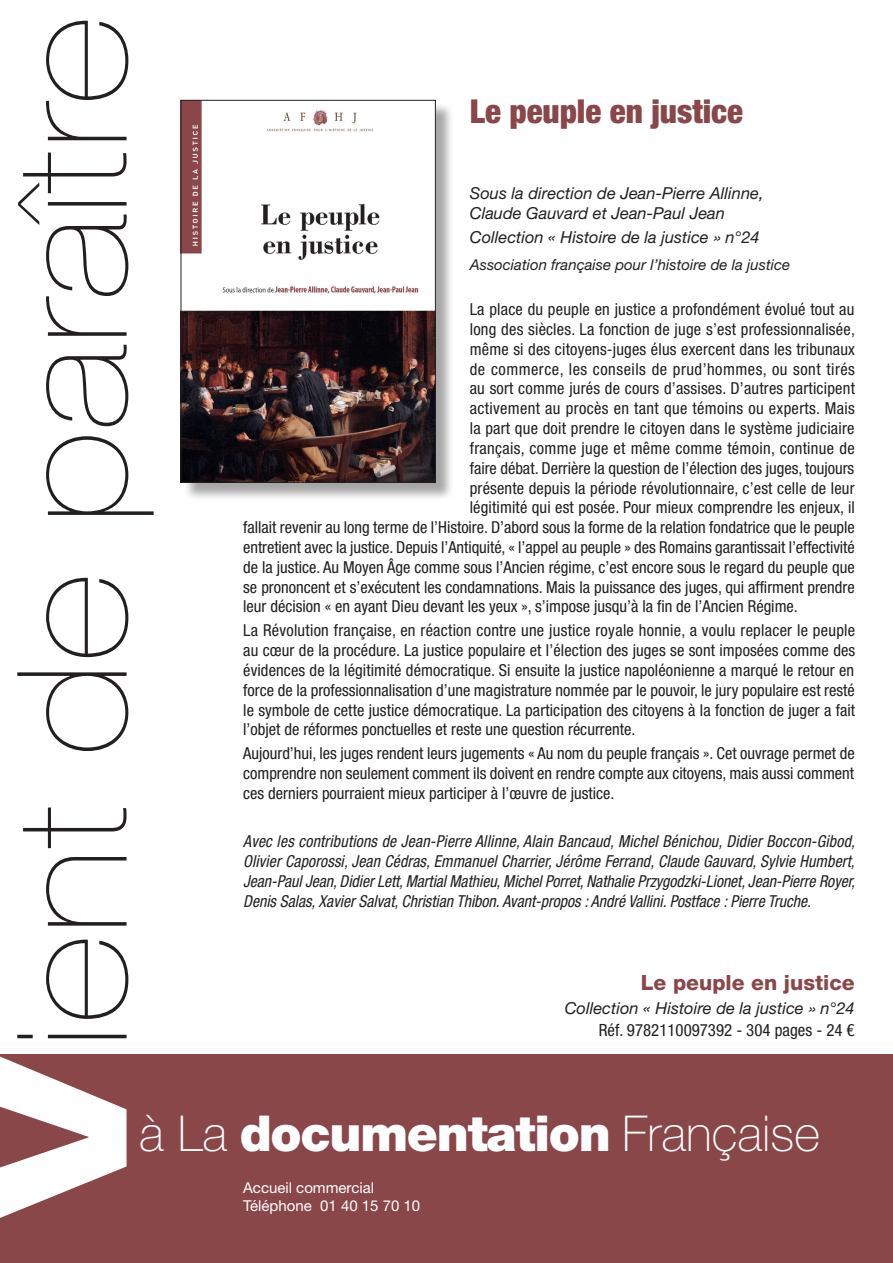
<style>
.page{position:relative;width:893px;height:1263px;background:#fff}
.page>*{position:absolute;margin:0;border:0;box-sizing:border-box;transform-origin:0 0}
.t1{font:200 153px "Helvetica Neue LT Std";color:#231f20;scale:1.15 1}
.t2{font:900 49.5px "Helvetica Neue LT Std";letter-spacing:-.025em;color:#fff}
.Titre{font:900 condensed 33px "Helvetica Neue LT Std";color:#89474a}
.Titre-2{font:800 21px "Helvetica Neue LT Std";color:#89474a}
.Texte_courant{font:condensed 16.8px "Helvetica Neue LT Std";color:#231f20}
.Texte_courant-2{font:condensed 16.5px/19.8px "Helvetica Neue LT Std";color:#231f20;text-align:justify}
.Texte_courant-3{font:italic condensed 16.5px/19.8px "Helvetica Neue LT Std";color:#231f20;text-align:justify;scale:.96 1}
.Titre-3{font:italic 16.5px/19.8px "Helvetica Neue LT Std";color:#231f20}
.Texte_courant-4{font:condensed 16.5px "Helvetica Neue LT Std";letter-spacing:.02em;color:#231f20}
.Texte_courant-5{font:condensed 16.5px "Helvetica Neue LT Std";letter-spacing:.03em;color:#231f20}
.Texte_courant-6{font:italic 16.5px "Helvetica Neue LT Std";color:#231f20}
.Texte_courant-7{font:italic 15px "Helvetica Neue LT Std";color:#231f20}
.t3{font:15px "Helvetica Neue LT Std";color:#fff}
.s1{font-weight:800;font-size:207px;color:#fff}
.s2{font-weight:100}
</style>
<div class="page">
<div style="left:0;top:1054px;width:893px;height:209px;background:#89474a"></div>
<div style="left:183px;top:102px;width:271px;height:399px;background:#231f20;opacity:.4"></div>
<img style="left:183px;top:102px;width:251px;height:379px">
<div style="left:181px;top:100px;width:255px;height:383px;border:1px solid #231f20"></div>
<p class="t1" style="left:-16px;top:1224px;width:1051px;rotate:-90deg"><span class="s1">V</span>ient de paraître</p>
<p class="Titre" style="left:470px;top:91px;width:275px">Le peuple en justice</p>
<p class="Titre-3" style="left:470px;top:183px;width:295px">Sous la direction de Jean-Pierre Allinne,<br>Claude Gauvard et Jean-Paul Jean</p>
<p class="Titre-3" style="left:470px;top:227px;width:291px">Collection « Histoire de la justice » n°24</p>
<p class="Texte_courant-7" style="left:470px;top:255px;width:322px">Association française pour l’histoire de la justice</p>
<p class="Texte_courant-2" style="left:470px;top:299px;width:386px">La place du peuple en justice a profondément évolué tout au</p>
<p class="Texte_courant-2" style="left:470px;top:319px;width:387px">long des siècles. La fonction de juge s’est professionnalisée,</p>
<p class="Texte_courant-2" style="left:470px;top:339px;width:387px">même si des citoyens-juges élus exercent dans les tribunaux</p>
<p class="Texte_courant-5" style="left:470px;top:359px;width:387px">de commerce, les conseils de prud’hommes, ou sont tirés</p>
<p class="Texte_courant-2" style="left:470px;top:379px;width:387px">au sort comme jurés de cours d’assises. D’autres participent</p>
<p class="Texte_courant-4" style="left:470px;top:399px;width:387px">activement au procès en tant que témoins ou experts. Mais</p>
<p class="Texte_courant-2" style="left:470px;top:418px;width:386px">la part que doit prendre le citoyen dans le système judiciaire</p>
<p class="Texte_courant-4" style="left:470px;top:438px;width:386px">français, comme juge et même comme témoin, continue de</p>
<p class="Texte_courant-2" style="left:470px;top:458px;width:386px">faire débat. Derrière la question de l’élection des juges, toujours</p>
<p class="Texte_courant-2" style="left:470px;top:478px;width:386px">présente depuis la période révolutionnaire, c’est celle de leur</p>
<p class="Texte_courant-2" style="left:470px;top:497px;width:387px">légitimité qui est posée. Pour mieux comprendre les enjeux, il</p>
<p class="Texte_courant-2" style="left:243px;top:517px;width:613px">fallait revenir au long terme de l’Histoire. D’abord sous la forme de la relation fondatrice que le peuple</p>
<p class="Texte_courant-2" style="left:243px;top:537px;width:613px">entretient avec la justice. Depuis l’Antiquité, « l’appel au peuple » des Romains garantissait l’effectivité</p>
<p class="Texte_courant-2" style="left:243px;top:557px;width:613px">de la justice. Au Moyen Âge comme sous l’Ancien régime, c’est encore sous le regard du peuple que</p>
<p class="Texte_courant-2" style="left:243px;top:577px;width:613px">se prononcent et s’exécutent les condamnations. Mais la puissance des juges, qui affirment prendre</p>
<p class="Texte_courant-2" style="left:243px;top:596px;width:556px">leur décision « en ayant Dieu devant les yeux », s’impose jusqu’à la fin de l’Ancien Régime.</p>
<p class="Texte_courant-2" style="left:243px;top:620px;width:613px">La Révolution française, en réaction contre une justice royale honnie, a voulu replacer le peuple au cœur de la procédure. La justice populaire et l’élection des juges se sont imposées comme des évidences de la légitimité démocratique. Si ensuite la justice napoléonienne a marqué le retour en force de la professionnalisation d’une magistrature nommée par le pouvoir, le jury populaire est resté le symbole de cette justice démocratique. La participation des citoyens à la fonction de juger a fait l’objet de réformes ponctuelles et reste une question récurrente.</p>
<p class="Texte_courant-2" style="left:243px;top:744px;width:613px">Aujourd’hui, les juges rendent leurs jugements « Au nom du peuple français ». Cet ouvrage permet de comprendre non seulement comment ils doivent en rendre compte aux citoyens, mais aussi comment ces derniers pourraient mieux participer à l’œuvre de justice.</p>
<p class="Texte_courant-3" style="left:243px;top:832px;width:639px">Avec les contributions de Jean-Pierre Allinne, Alain Bancaud, Michel Bénichou, Didier Boccon-Gibod, Olivier Caporossi, Jean Cédras, Emmanuel Charrier, Jérôme Ferrand, Claude Gauvard, Sylvie Humbert, Jean-Paul Jean, Didier Lett, Martial Mathieu, Michel Porret, Nathalie Przygodzki-Lionet, Jean-Pierre Royer, Denis Salas, Xavier Salvat, Christian Thibon. Avant-propos : André Vallini. Postface : Pierre Truche.</p>
<p class="Titre-2" style="left:641px;top:970px;width:215px">Le peuple en justice</p>
<p class="Texte_courant-6" style="left:565px;top:998px;width:291px">Collection « Histoire de la justice » n°24</p>
<p class="Texte_courant" style="left:599px;top:1020px;width:257px">Réf. 9782110097392 - 304 pages - 24 €</p>
<p class="t2" style="left:139px;top:1104px;width:682px"><span class="s2">à La</span> documentation <span class="s2">Française</span></p>
<p class="t3" style="left:243px;top:1178px;width:132px">Accueil commercial</p>
<p class="t3" style="left:243px;top:1196px;width:179px">Téléphone 01 40 15 70 10</p>
</div>
